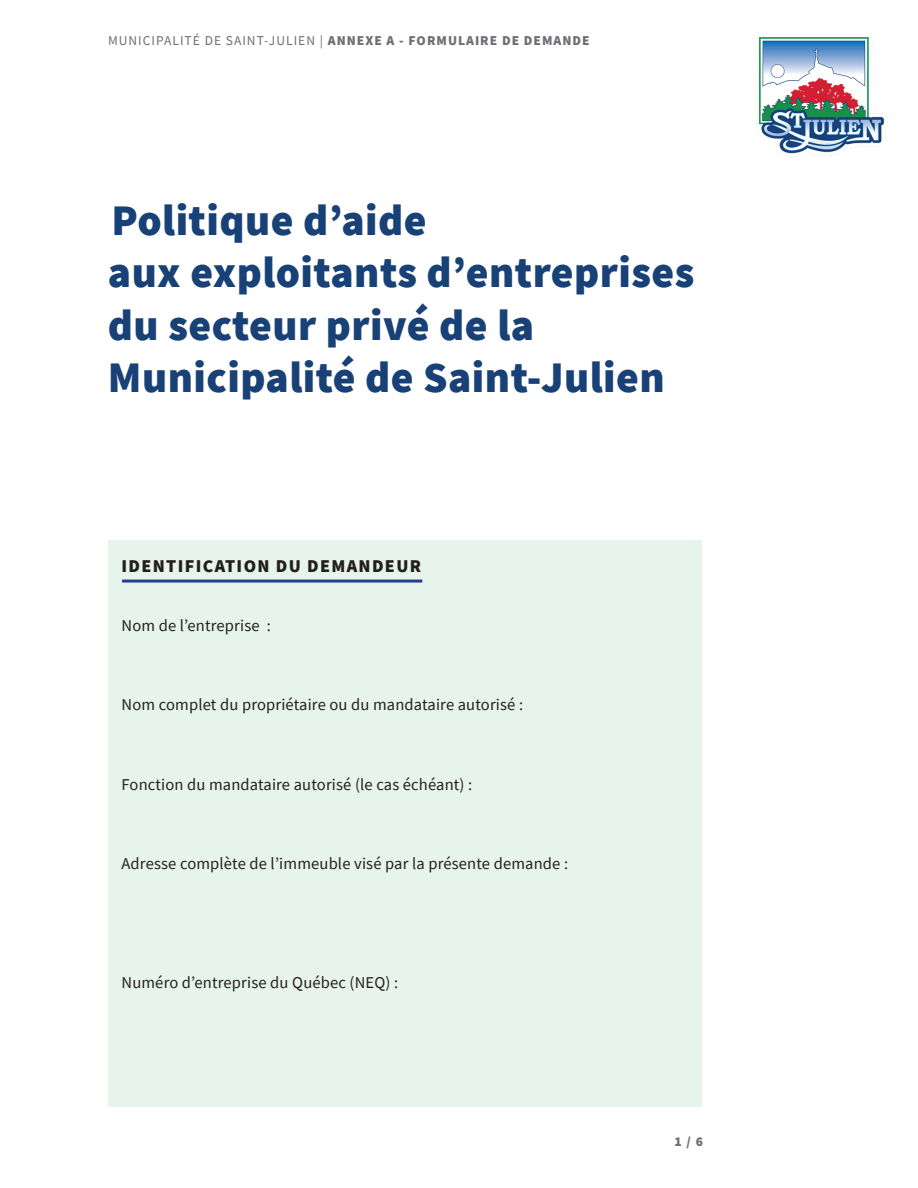
<style>
.page{position:relative;width:918px;height:1188px;background:#fff}
.page>*{position:absolute;margin:0;border:0;box-sizing:border-box;transform-origin:0 0}
.t1{font:900 43.5px/52.2px "Source Sans Pro";letter-spacing:.01em;color:#184178}
.t2{font:900 18px "Source Sans Pro";letter-spacing:.075em;color:#231f20}
.t3{font:16.5px "Source Sans Pro";letter-spacing:.01em;color:#231f20}
.t4{font:13.5px "Source Sans Pro";letter-spacing:.075em;color:#6f7073}
.t5{font:900 13.5px "Source Sans Pro";color:#6f7073}
.s1{font-weight:900}
</style>
<div class="page">
<div style="left:108px;top:540px;width:594px;height:567px;background:#e6f4ec"></div>
<img style="left:758px;top:37px;width:126px;height:120px">
<hr style="left:122px;top:580px;width:300px;height:3px;background:#253f8e">
<p class="t4" style="left:108px;top:32px;width:483px">MUNICIPALITÉ DE SAINT-JULIEN | <span class="s1">ANNEXE A - FORMULAIRE DE DEMANDE</span></p>
<h1 class="t1" style="left:108px;top:194px;width:588px">Politique d’aide<br>aux exploitants d’entreprises du secteur privé de la<br>Municipalité de Saint-Julien</h1>
<p class="t2" style="left:122px;top:553px;width:301px">IDENTIFICATION DU DEMANDEUR</p>
<p class="t3" style="left:122px;top:615px;width:151px">Nom de l’entreprise :</p>
<p class="t3" style="left:121px;top:694px;width:403px">Nom complet du propriétaire ou du mandataire autorisé :</p>
<p class="t3" style="left:121px;top:774px;width:352px">Fonction du mandataire autorisé (le cas échéant) :</p>
<p class="t3" style="left:122px;top:853px;width:448px">Adresse complète de l’immeuble visé par la présente demande :</p>
<p class="t3" style="left:122px;top:972px;width:278px">Numéro d’entreprise du Québec (NEQ) :</p>
<p class="t5" style="left:675px;top:1132px;width:30px">1 / 6</p>
</div>
